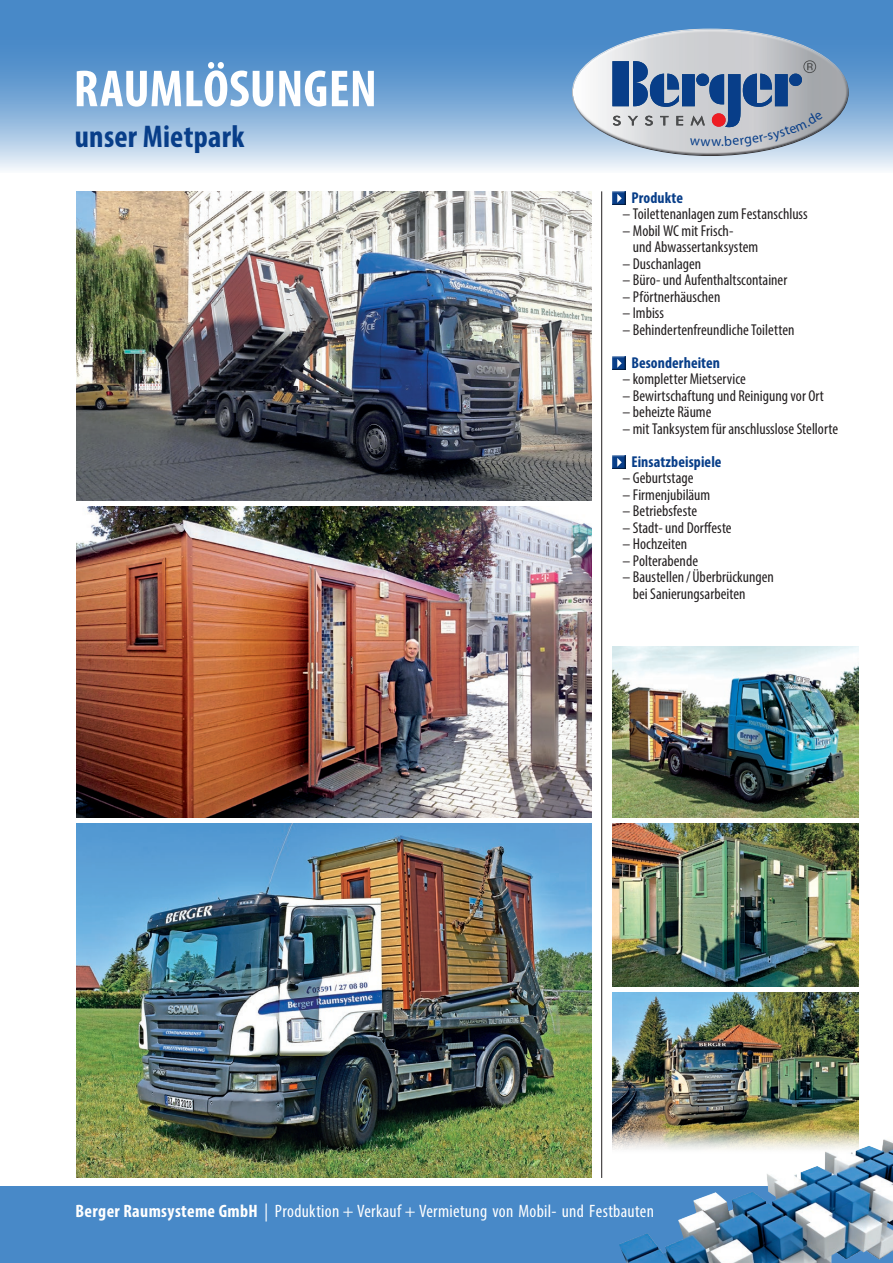
<style>
.page{position:relative;width:893px;height:1263px;background:#fff}
.page>*{position:absolute;margin:0;border:0;box-sizing:border-box;transform-origin:0 0}
.t1{font:700 condensed 52.5px "Myriad Pro";letter-spacing:.005em;color:#fff}
.t2{font:700 condensed 31.5px "Myriad Pro";letter-spacing:.01em;color:#083e89}
.t3{font:condensed 18px "Myriad Pro";letter-spacing:.015em;color:#fff}
.t4{font:condensed 15.75px/16.5px "Myriad Pro";color:#231f20}
.t5{font:700 condensed 15.75px "Myriad Pro";letter-spacing:.005em;color:#083e89}
.s1{font-weight:700}
</style>
<div class="page">
<div style="left:0;top:0;width:893px;height:30px;background:#4889c8"></div>
<svg style="left:0;top:28px;width:893px;height:142px;background:#86b1da"></svg>
<div style="left:0;top:1186px;width:893px;height:77px;background:#4889c8"></div>
<img style="left:619px;top:1139px;width:274px;height:124px">
<hr style="left:601px;top:191px;width:1px;height:987px;background:#231f20">
<img style="left:612px;top:823px;width:247px;height:163px">
<img style="left:77px;top:507px;width:514px;height:310px">
<img style="left:612px;top:647px;width:247px;height:170px">
<div style="left:612px;top:191px;width:16px;height:16px;background:#231f20;opacity:.75"></div>
<svg style="left:617px;top:194px;width:5px;height:9px"></svg>
<div style="left:612px;top:356px;width:16px;height:16px;background:#231f20;opacity:.75"></div>
<svg style="left:617px;top:359px;width:5px;height:9px"></svg>
<div style="left:612px;top:455px;width:16px;height:16px;background:#231f20;opacity:.75"></div>
<svg style="left:617px;top:458px;width:5px;height:9px"></svg>
<img style="left:77px;top:191px;width:514px;height:310px">
<img style="left:77px;top:823px;width:514px;height:355px">
<img style="left:612px;top:992px;width:247px;height:163px">
<svg style="left:572px;top:29px;width:276px;height:127px;background:#9eafc4"></svg>
<h1 class="t1" style="left:74px;top:56px;width:305px">RAUMLÖSUNGEN</h1>
<h2 class="t2" style="left:75px;top:117px;width:171px">unser Mietpark</h2>
<p class="t5" style="left:631px;top:188px;width:53px">Produkte</p>
<p class="t4" style="left:622px;top:206px;width:187px">– Toilettenanlagen zum Festanschluss</p>
<p class="t4" style="left:633px;top:222px;width:127px;text-indent:-10px">– Mobil WC mit Frisch-<br>und Abwassertanksystem</p>
<p class="t4" style="left:622px;top:255px;width:80px">– Duschanlagen</p>
<p class="t4" style="left:622px;top:272px;width:166px">– Büro- und Aufenthaltscontainer</p>
<p class="t4" style="left:622px;top:288px;width:99px">– Pförtnerhäuschen</p>
<p class="t4" style="left:622px;top:305px;width:43px">– Imbiss</p>
<p class="t4" style="left:622px;top:321px;width:173px">– Behindertenfreundliche Toiletten</p>
<p class="t5" style="left:631px;top:353px;width:90px">Besonderheiten</p>
<p class="t4" style="left:622px;top:371px;width:125px">– kompletter Mietservice</p>
<p class="t4" style="left:622px;top:387px;width:203px">– Bewirtschaftung und Reinigung vor Ort</p>
<p class="t4" style="left:622px;top:404px;width:90px">– beheizte Räume</p>
<p class="t4" style="left:622px;top:420px;width:217px">– mit Tanksystem für anschlusslose Stellorte</p>
<p class="t5" style="left:631px;top:452px;width:92px">Einsatzbeispiele</p>
<p class="t4" style="left:622px;top:470px;width:72px">– Geburtstage</p>
<p class="t4" style="left:622px;top:486px;width:89px">– Firmenjubiläum</p>
<p class="t4" style="left:622px;top:503px;width:76px">– Betriebsfeste</p>
<p class="t4" style="left:622px;top:519px;width:111px">– Stadt- und Dorffeste</p>
<p class="t4" style="left:622px;top:536px;width:66px">– Hochzeiten</p>
<p class="t4" style="left:622px;top:552px;width:77px">– Polterabende</p>
<p class="t4" style="left:633px;top:569px;width:143px;text-indent:-10px">– Baustellen/ Überbrückungen bei Sanierungsarbeiten</p>
<p class="t3" style="left:76px;top:1200px;width:580px"><span class="s1">Berger Raumsysteme GmbH</span> | Produktion + Verkauf + Vermietung von Mobil- und Festbauten</p>
</div>
